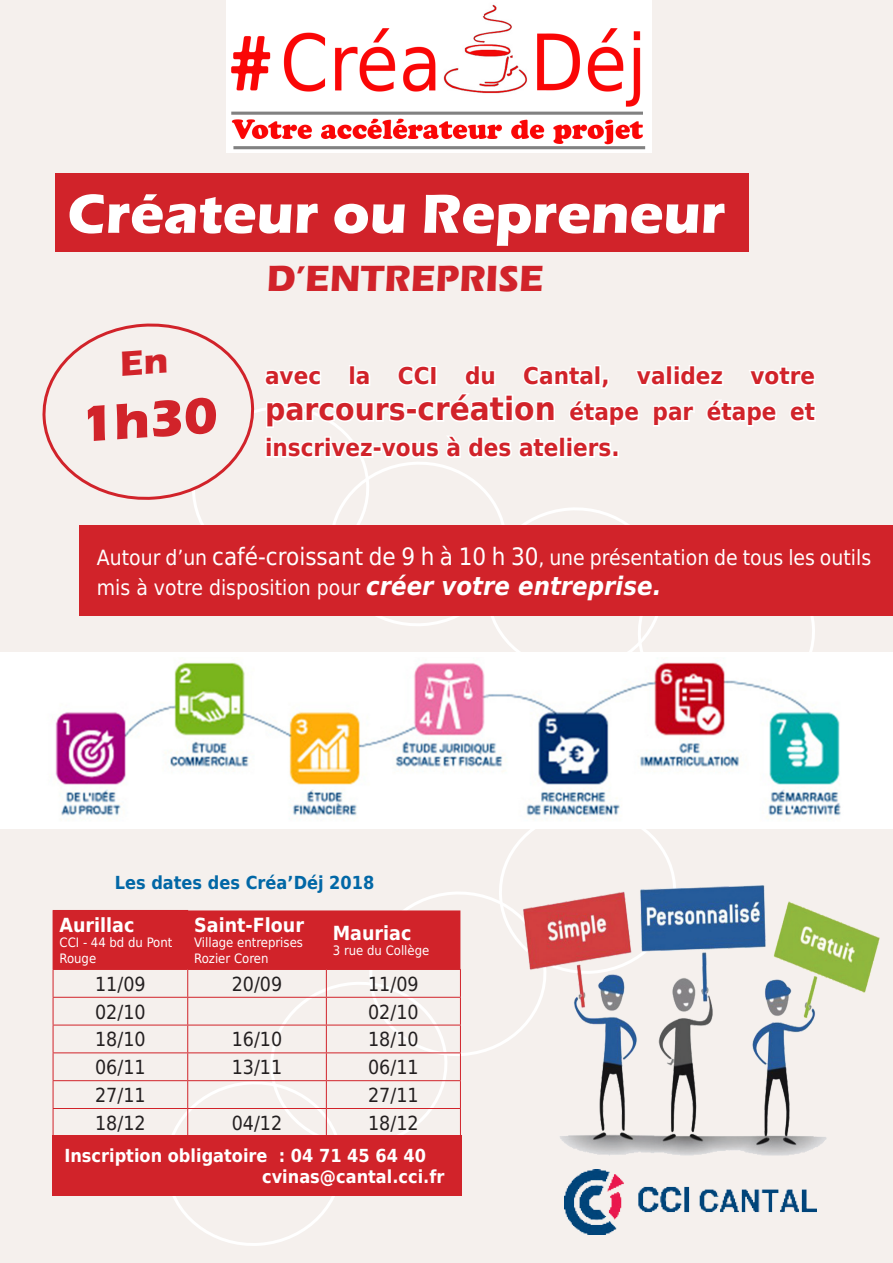
<style>
.page{position:relative;width:893px;height:1263px;background:#f5f0ed}
.page>*{position:absolute;margin:0;border:0;box-sizing:border-box;transform-origin:0 0}
.t1{font:700 57px "Eras ITC";color:#fff}
.t2{font:700 52.5px "Eras ITC";color:#d1232a}
.t3{font:700 37.5px "Eras ITC";color:#d1232a}
.t4{font:700 24px/36px "DejaVu Sans Condensed";color:#d1232a}
.t5{font:700 23.25px "DejaVu Sans Condensed";color:#d1232a}
.t6{font:21px/30.6px "DejaVu Sans Condensed";color:#fff}
.t7{font:19.5px "DejaVu Sans Condensed";color:#231f20}
.t8{font:700 19.5px "DejaVu Sans Condensed";color:#fff}
.t9{font:700 18px "DejaVu Sans Condensed";color:#fff}
.t10{font:700 18px "DejaVu Sans Condensed";color:#0167a6}
.t11{font:13.05px/15.6px "DejaVu Sans Condensed";color:#fff}
.s1{font-size:30.6px}
.s2{font-size:31.95px}
.s3{font-size:23.25px}
.s4{font-size:24px}
.s5{font-weight:700;font-style:italic;font-size:25.5px}
</style>
<div class="page">
<img style="left:227px;top:0;width:425px;height:152px">
<div style="left:55px;top:174px;width:693px;height:78px;background:#d1232a"></div>
<div style="left:80px;top:526px;width:813px;height:90px;background:#d1232a"></div>
<img style="left:677px;top:1174px;width:139px;height:60px">
<img style="left:677px;top:866px;width:216px;height:308px">
<div style="left:52px;top:1135px;width:409px;height:61px;background:#d1232a"></div>
<div style="left:53px;top:910px;width:135px;height:59px;background:#d1232a"></div>
<hr style="left:53px;top:1080px;width:135px;height:1px;background:#d1232a">
<hr style="left:53px;top:1108px;width:135px;height:1px;background:#d1232a">
<hr style="left:53px;top:969px;width:135px;height:1px;background:#d1232a">
<hr style="left:53px;top:997px;width:135px;height:1px;background:#d1232a">
<hr style="left:53px;top:1025px;width:135px;height:1px;background:#d1232a">
<svg style="left:53px;top:970px;width:1px;height:165px"></svg>
<svg style="left:164px;top:828px;width:513px;height:419px;background:#e6c0c1"></svg>
<hr style="left:53px;top:1052px;width:135px;height:1px;background:#d1232a">
<hr style="left:188px;top:1052px;width:138px;height:1px;background:#d1232a">
<hr style="left:326px;top:1052px;width:135px;height:1px;background:#d1232a">
<div style="left:0;top:652px;width:893px;height:176px;background:#fff"></div>
<img style="left:55px;top:712px;width:786px;height:108px">
<svg style="left:41px;top:321px;width:776px;height:395px"></svg>
<p class="t1" style="left:68px;top:181px;width:659px">Créateur ou Repreneur</p>
<p class="t3" style="left:267px;top:257px;width:279px">D’ENTREPRISE</p>
<p class="t2" style="left:78px;top:394px;width:140px;rotate:-4deg">1h30</p>
<p class="t5" style="left:265px;top:357px;width:551px">avec la CCI du Cantal, validez votre</p>
<p class="t4" style="left:265px;top:393px;width:551px"><span class="s1">parcours-</span><span class="s2">création</span> <span class="s3">étap</span>e par étape et inscrivez-vous à des ateliers.</p>
<p class="t6" style="left:97px;top:541px;width:776px">Autour d’un <span class="s4">café-croissant de 9 h à 10 h 30</span>, une présentation de tous les outils mis à votre disposition pour <span class="s5">créer votre entreprise.</span></p>
<p class="t10" style="left:115px;top:868px;width:261px">Les dates des Créa’Déj 2018</p>
<p class="t8" style="left:60px;top:909px;width:76px">Aurillac</p>
<p class="t11" style="left:60px;top:935px;width:114px">CCI - 44 bd du Pont<br>Rouge</p>
<p class="t8" style="left:194px;top:909px;width:111px">Saint-Flour</p>
<p class="t11" style="left:194px;top:935px;width:110px">Village entreprises<br>Rozier Coren</p>
<p class="t8" style="left:333px;top:917px;width:80px">Mauriac</p>
<p class="t11" style="left:333px;top:942px;width:98px">3 rue du Collège</p>
<p class="t7" style="left:95px;top:968px;width:52px">11/09</p>
<p class="t7" style="left:232px;top:968px;width:52px">20/09</p>
<p class="t7" style="left:368px;top:968px;width:52px">11/09</p>
<p class="t7" style="left:95px;top:996px;width:52px">02/10</p>
<p class="t7" style="left:368px;top:996px;width:52px">02/10</p>
<p class="t7" style="left:95px;top:1023px;width:52px">18/10</p>
<p class="t7" style="left:232px;top:1023px;width:52px">16/10</p>
<p class="t7" style="left:368px;top:1023px;width:52px">18/10</p>
<p class="t7" style="left:95px;top:1051px;width:52px">06/11</p>
<p class="t7" style="left:232px;top:1051px;width:52px">13/11</p>
<p class="t7" style="left:368px;top:1051px;width:52px">06/11</p>
<p class="t7" style="left:95px;top:1079px;width:52px">27/11</p>
<p class="t7" style="left:368px;top:1079px;width:52px">27/11</p>
<p class="t7" style="left:95px;top:1107px;width:52px">18/12</p>
<p class="t7" style="left:232px;top:1107px;width:52px">04/12</p>
<p class="t7" style="left:368px;top:1107px;width:52px">18/12</p>
<p class="t9" style="left:64px;top:1140px;width:363px">Inscription obligatoire : 04 71 45 64 40</p>
<p class="t9" style="left:262px;top:1162px;width:184px">cvinas@cantal.cci.fr</p>
</div>
